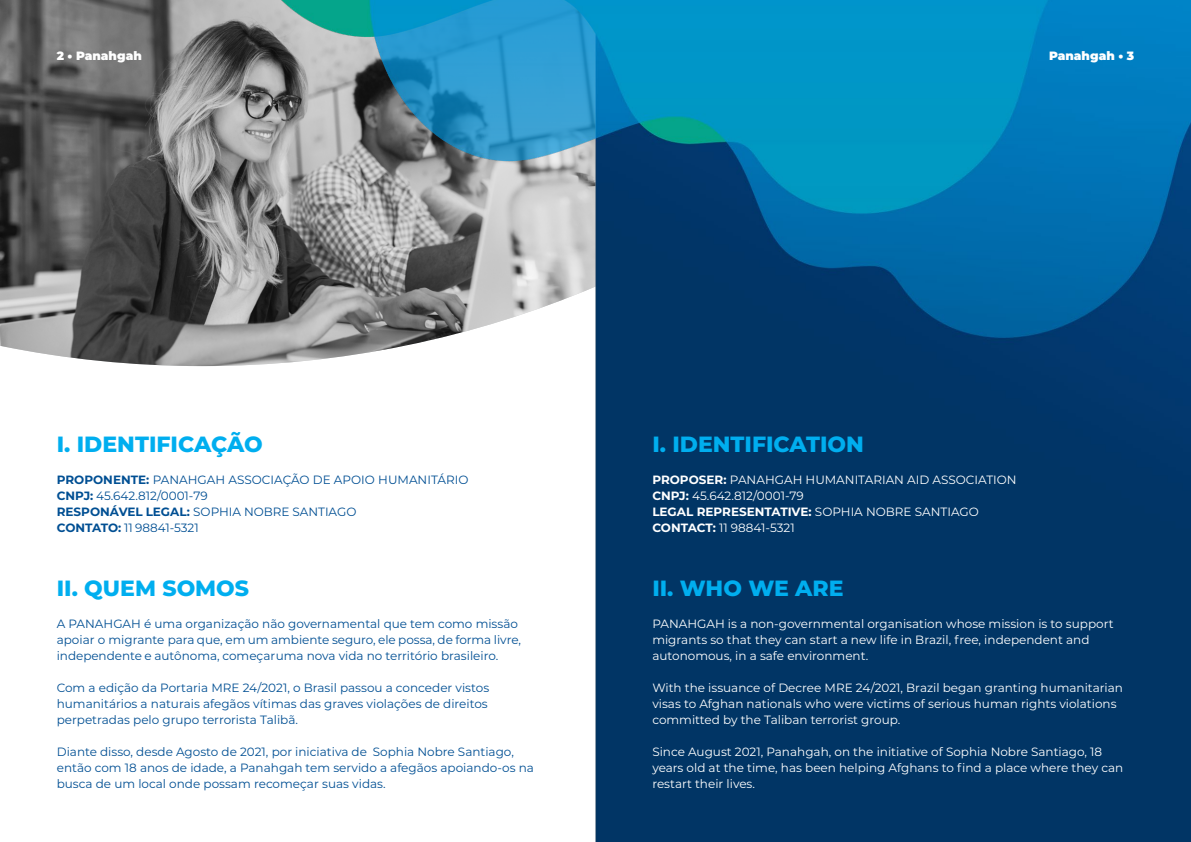
<style>
.page{position:relative;width:1191px;height:842px;background:#fff}
.page>*{position:absolute;margin:0;border:0;box-sizing:border-box;transform-origin:0 0}
.t1{font:800 22px "Montserrat";color:#00aeef}
.t2{font:12px/16px "Montserrat";color:#004f93}
.t3{font:12px/16px "Montserrat";color:#fff}
.t4{font:900 12px "Montserrat";color:#fff}
.s1{font-weight:700}
</style>
<div class="page">
<img style="left:0;top:0;width:1191px;height:842px">
<p class="t4" style="left:57px;top:46px;width:87px">2 • Panahgah</p>
<p class="t4" style="left:1049px;top:46px;width:87px">Panahgah • 3</p>
<h1 class="t1" style="left:57px;top:428px;width:207px">I. IDENTIFICAÇÃO</h1>
<p class="t2" style="left:57px;top:471px;width:413px"><span class="s1">PROPONENTE:</span> PANAHGAH ASSOCIAÇÃO DE APOIO HUMANITÁRIO <span class="s1">CNPJ:</span> 45.642.812/0001-79<br><span class="s1">RESPONÁVEL LEGAL:</span> SOPHIA NOBRE SANTIAGO<br><span class="s1">CONTATO:</span> 11 98841-5321</p>
<h1 class="t1" style="left:57px;top:572px;width:194px">II. QUEM SOMOS</h1>
<p class="t2" style="left:57px;top:615px;width:466px">A PANAHGAH é uma organização não governamental que tem como missão apoiar o migrante para que, em um ambiente seguro, ele possa, de forma livre, independente e autônoma, começar uma nova vida no território brasileiro.</p>
<p class="t2" style="left:57px;top:679px;width:434px;text-align:justify">Com a edição da Portaria MRE 24/2021, o Brasil passou a conceder vistos humanitários a naturais afegãos vítimas das graves violações de direitos perpetradas pelo grupo terrorista Talibã.</p>
<p class="t2" style="left:57px;top:743px;width:478px">Diante disso, desde Agosto de 2021, por iniciativa de Sophia Nobre Santiago, então com 18 anos de idade, a Panahgah tem servido a afegãos apoiando-os na busca de um local onde possam recomeçar suas vidas.</p>
<h1 class="t1" style="left:652px;top:428px;width:213px">I. IDENTIFICATION</h1>
<p class="t3" style="left:652px;top:471px;width:366px"><span class="s1">PROPOSER:</span> PANAHGAH HUMANITARIAN AID ASSOCIATION <span class="s1">CNPJ:</span> 45.642.812/0001-79<br><span class="s1">LEGAL REPRESENTATIVE:</span> SOPHIA NOBRE SANTIAGO <span class="s1">CONTACT:</span> 11 98841-5321</p>
<h1 class="t1" style="left:652px;top:572px;width:193px">II. WHO WE ARE</h1>
<p class="t3" style="left:652px;top:615px;width:463px">PANAHGAH is a non-governmental organisation whose mission is to support migrants so that they can start a new life in Brazil, free, independent and autonomous, in a safe environment.</p>
<p class="t3" style="left:652px;top:679px;width:472px">With the issuance of Decree MRE 24/2021, Brazil began granting humanitarian visas to Afghan nationals who were victims of serious human rights violations committed by the Taliban terrorist group.</p>
<p class="t3" style="left:652px;top:743px;width:472px">Since August 2021, Panahgah, on the initiative of Sophia Nobre Santiago, 18 years old at the time, has been helping Afghans to find a place where they can restart their lives.</p>
</div>
